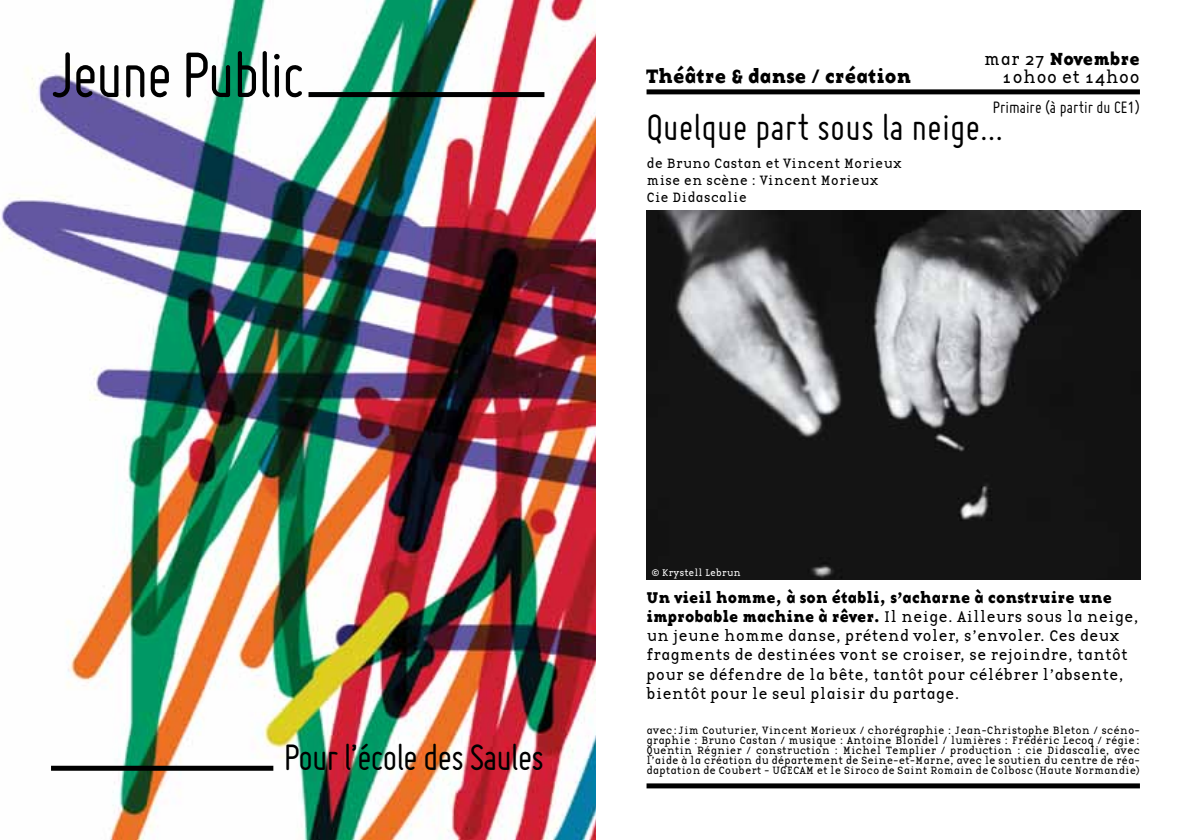
<style>
.page{position:relative;width:1191px;height:840px;background:#fff}
.page>*{position:absolute;margin:0;border:0;box-sizing:border-box;transform-origin:0 0}
.t1{font:70px "Miso";letter-spacing:-.03em;color:#000}
.t2{font:40px "Miso";color:#000}
.t3{font:40px "Miso";letter-spacing:-.03em;color:#000}
.t4{font:20px "Base Twelve Serif B";color:#000}
.t5{font:18px "Miso";color:#000}
.t6{font:18px "Base Twelve Serif B";color:#000}
.t7{font:18px "Base Twelve Serif";color:#000}
.t8{font:16px/19.2px "Base Twelve Serif";color:#000}
.t9{font:16px "Base Twelve Serif B";color:#000}
.t10{font:14px/16.8px "Base Twelve Serif";color:#000}
.t11{font:11px/10px "Base Twelve Serif";color:#000;text-align:justify}
.t12{font:10px "Base Twelve Serif";color:#fff}
.s1{font-family:"Base Twelve Serif"}
.s2{font-family:"Base Twelve Serif B"}
</style>
<div class="page">
<img style="left:646px;top:210px;width:494px;height:369px">
<img style="left:1px;top:0;width:594px;height:839px">
<div style="left:308px;top:92px;width:236px;height:5px;background:#000"></div>
<div style="left:51px;top:765px;width:222px;height:5px;background:#000"></div>
<div style="left:646px;top:89px;width:494px;height:5px;background:#000"></div>
<div style="left:646px;top:783px;width:494px;height:5px;background:#000"></div>
<h1 class="t1" style="left:51px;top:36px;width:255px">Jeune Public</h1>
<h3 class="t6" style="left:984px;top:46px;width:157px"><span class="s1">mar 27</span> Novembre</h3>
<h3 class="t7" style="left:1002px;top:66px;width:139px">10h00 et 14h00</h3>
<h2 class="t2" style="left:646px;top:105px;width:358px">Quelque part sous la neige...</h2>
<h3 class="t4" style="left:646px;top:62px;width:266px">Théâtre &amp; danse / création</h3>
<h3 class="t5" style="left:992px;top:97px;width:149px">Primaire (à partir du CE1)</h3>
<p class="t10" style="left:646px;top:155px;width:257px">de Bruno Castan et Vincent Morieux mise en scène : Vincent Morieux<br>Cie Didascalie</p>
<h2 class="t3" style="left:284px;top:734px;width:262px">Pour l’école des Saules</h2>
<p class="t12" style="left:652px;top:566px;width:91px">© Krystell Lebrun</p>
<h3 class="t9" style="left:646px;top:585px;width:467px">Un vieil homme, à son établi, s’acharne à construire une</h3>
<p class="t8" style="left:646px;top:606px;width:493px"><span class="s2">improbable machine à rêver.</span> Il neige. Ailleurs sous la neige, un jeune homme danse, prétend voler, s’envoler. Ces deux fragments de destinées vont se croiser, se rejoindre, tantôt pour se défendre de la bête, tantôt pour célébrer l’absente, bientôt pour le seul plaisir du partage.</p>
<p class="t11" style="left:646px;top:725px;width:495px">avec: Jim Couturier, Vincent Morieux / chorégraphie : Jean-Christophe Bleton / scéno&shy;graphie : Bruno Castan / musique : Antoine Blondel / lumières : Frédéric Lecoq / régie:<br>Quentin Régnier / construction : Michel Templier / production : cie Didascalie, avec l’aide à la création du département de Seine-et-Marne, avec le soutien du centre de réa&shy;daptation de Coubert - UGECAM et le Siroco de Saint Romain de Colbosc (Haute Normandie)</p>
</div>
